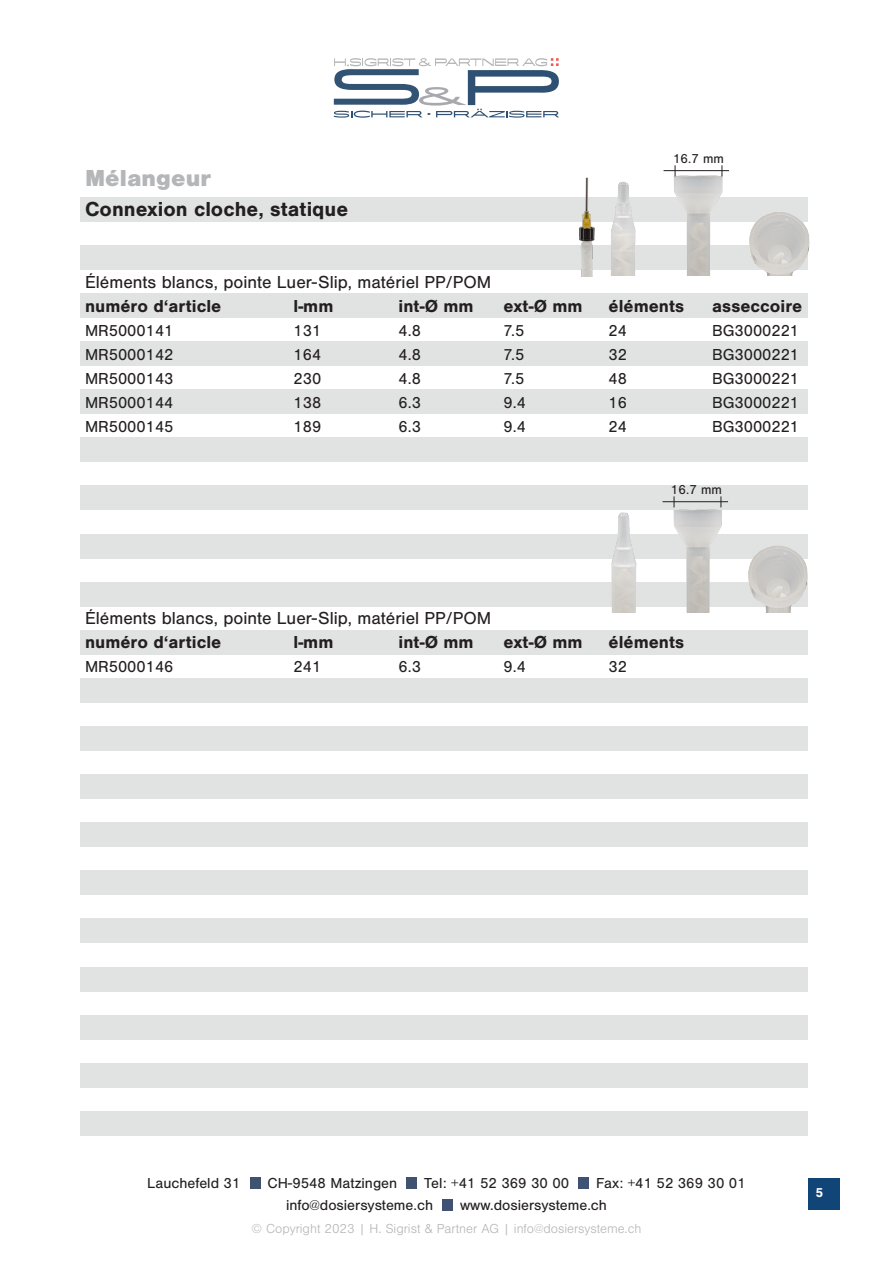
<style>
.page{position:relative;width:893px;height:1263px;background:#fff}
.page>*{position:absolute;margin:0;border:0;box-sizing:border-box;transform-origin:0 0}
.t1{font:900 24px "Nimbus San";color:#b5b6b8}
.t2{font:700 21px "Nimbus San";color:#231f20}
.t3{font:700 18px "Nimbus San";color:#231f20}
.t4{font:18px "Nimbus San";color:#231f20}
.t5{font:16.5px "Nimbus San";color:#231f20}
.t6{font:15px "Nimbus San";color:#231f20}
.t7{font:300 13.5px "Nimbus San";color:#b5b6b8}
.t8{font:13.5px "Nimbus San";color:#231f20}
.t9{font:700 13.5px "Nimbus San";color:#fff}
</style>
<div class="page">
<div style="left:808px;top:1178px;width:31px;height:31px;background:#124577"></div>
<div style="left:250px;top:1178px;width:10px;height:11px;background:#405171"></div>
<div style="left:406px;top:1178px;width:11px;height:11px;background:#405171"></div>
<div style="left:442px;top:1199px;width:11px;height:11px;background:#405171"></div>
<div style="left:578px;top:1178px;width:10px;height:11px;background:#405171"></div>
<svg style="left:334px;top:58px;width:225px;height:60px"></svg>
<div style="left:81px;top:293px;width:727px;height:24px;background:#e1e2e2"></div>
<div style="left:81px;top:197px;width:727px;height:24px;background:#e1e2e2"></div>
<div style="left:81px;top:341px;width:727px;height:25px;background:#e1e2e2"></div>
<div style="left:81px;top:245px;width:727px;height:24px;background:#e1e2e2"></div>
<div style="left:81px;top:390px;width:727px;height:24px;background:#e1e2e2"></div>
<div style="left:81px;top:438px;width:727px;height:24px;background:#e1e2e2"></div>
<div style="left:81px;top:486px;width:727px;height:24px;background:#e1e2e2"></div>
<div style="left:81px;top:534px;width:727px;height:24px;background:#e1e2e2"></div>
<div style="left:81px;top:582px;width:727px;height:24px;background:#e1e2e2"></div>
<div style="left:81px;top:630px;width:727px;height:24px;background:#e1e2e2"></div>
<div style="left:81px;top:678px;width:727px;height:24px;background:#e1e2e2"></div>
<div style="left:81px;top:726px;width:727px;height:24px;background:#e1e2e2"></div>
<div style="left:81px;top:774px;width:727px;height:25px;background:#e1e2e2"></div>
<div style="left:81px;top:823px;width:727px;height:24px;background:#e1e2e2"></div>
<div style="left:81px;top:871px;width:727px;height:24px;background:#e1e2e2"></div>
<div style="left:81px;top:919px;width:727px;height:24px;background:#e1e2e2"></div>
<div style="left:81px;top:967px;width:727px;height:24px;background:#e1e2e2"></div>
<div style="left:81px;top:1015px;width:727px;height:24px;background:#e1e2e2"></div>
<div style="left:81px;top:1063px;width:727px;height:24px;background:#e1e2e2"></div>
<div style="left:81px;top:1111px;width:727px;height:24px;background:#e1e2e2"></div>
<img style="left:581px;top:496px;width:227px;height:116px">
<img style="left:607px;top:165px;width:203px;height:111px">
<hr style="left:664px;top:170px;width:65px;height:1px;background:#231f20">
<hr style="left:663px;top:501px;width:65px;height:1px;background:#231f20">
<img style="left:577px;top:177px;width:30px;height:99px">
<p class="t1" style="left:85px;top:164px;width:128px">Mélangeur</p>
<p class="t2" style="left:85px;top:197px;width:265px">Connexion cloche, statique</p>
<p class="t8" style="left:673px;top:151px;width:52px">16.7 mm</p>
<p class="t4" style="left:85px;top:273px;width:408px">Éléments blancs, pointe Luer-Slip, matériel PP/POM</p>
<p class="t3" style="left:85px;top:296px;width:138px">numéro d‘article</p>
<p class="t3" style="left:294px;top:296px;width:41px">l-mm</p>
<p class="t3" style="left:399px;top:296px;width:77px">int-Ø mm</p>
<p class="t3" style="left:504px;top:296px;width:81px">ext-Ø mm</p>
<p class="t3" style="left:609px;top:296px;width:77px">éléments</p>
<p class="t3" style="left:712px;top:296px;width:92px">asseccoire</p>
<p class="t5" style="left:85px;top:322px;width:90px">MR5000141</p>
<p class="t5" style="left:294px;top:322px;width:29px">131</p>
<p class="t5" style="left:399px;top:322px;width:24px">4.8</p>
<p class="t5" style="left:504px;top:322px;width:22px">7.5</p>
<p class="t5" style="left:609px;top:322px;width:20px">24</p>
<p class="t5" style="left:712px;top:322px;width:89px">BG3000221</p>
<p class="t5" style="left:85px;top:346px;width:90px">MR5000142</p>
<p class="t5" style="left:294px;top:346px;width:29px">164</p>
<p class="t5" style="left:399px;top:346px;width:24px">4.8</p>
<p class="t5" style="left:504px;top:346px;width:22px">7.5</p>
<p class="t5" style="left:609px;top:346px;width:20px">32</p>
<p class="t5" style="left:712px;top:346px;width:89px">BG3000221</p>
<p class="t5" style="left:85px;top:370px;width:90px">MR5000143</p>
<p class="t5" style="left:294px;top:370px;width:29px">230</p>
<p class="t5" style="left:399px;top:370px;width:24px">4.8</p>
<p class="t5" style="left:504px;top:370px;width:22px">7.5</p>
<p class="t5" style="left:609px;top:370px;width:20px">48</p>
<p class="t5" style="left:712px;top:370px;width:89px">BG3000221</p>
<p class="t5" style="left:85px;top:394px;width:90px">MR5000144</p>
<p class="t5" style="left:294px;top:394px;width:29px">138</p>
<p class="t5" style="left:399px;top:394px;width:24px">6.3</p>
<p class="t5" style="left:504px;top:394px;width:24px">9.4</p>
<p class="t5" style="left:609px;top:394px;width:20px">16</p>
<p class="t5" style="left:712px;top:394px;width:89px">BG3000221</p>
<p class="t5" style="left:85px;top:418px;width:90px">MR5000145</p>
<p class="t5" style="left:294px;top:418px;width:29px">189</p>
<p class="t5" style="left:399px;top:418px;width:24px">6.3</p>
<p class="t5" style="left:504px;top:418px;width:24px">9.4</p>
<p class="t5" style="left:609px;top:418px;width:20px">24</p>
<p class="t5" style="left:712px;top:418px;width:89px">BG3000221</p>
<p class="t8" style="left:671px;top:482px;width:52px">16.7 mm</p>
<p class="t4" style="left:85px;top:609px;width:408px">Éléments blancs, pointe Luer-Slip, matériel PP/POM</p>
<p class="t3" style="left:85px;top:632px;width:138px">numéro d‘article</p>
<p class="t3" style="left:294px;top:632px;width:41px">l-mm</p>
<p class="t3" style="left:399px;top:632px;width:77px">int-Ø mm</p>
<p class="t3" style="left:504px;top:632px;width:81px">ext-Ø mm</p>
<p class="t3" style="left:609px;top:632px;width:77px">éléments</p>
<p class="t5" style="left:85px;top:658px;width:90px">MR5000146</p>
<p class="t5" style="left:294px;top:658px;width:29px">241</p>
<p class="t5" style="left:399px;top:658px;width:24px">6.3</p>
<p class="t5" style="left:504px;top:658px;width:24px">9.4</p>
<p class="t5" style="left:609px;top:658px;width:20px">32</p>
<p class="t6" style="left:147px;top:1175px;width:95px">Lauchefeld 31</p>
<p class="t6" style="left:267px;top:1175px;width:131px">CH-9548 Matzingen</p>
<p class="t6" style="left:424px;top:1175px;width:146px">Tel: +41 52 369 30 00</p>
<p class="t6" style="left:596px;top:1175px;width:151px">Fax: +41 52 369 30 01</p>
<p class="t6" style="left:286px;top:1196px;width:149px">info@dosiersysteme.ch</p>
<p class="t6" style="left:460px;top:1196px;width:148px">www.dosiersysteme.ch</p>
<p class="t7" style="left:252px;top:1221px;width:391px">© Copyright 2023 | H. Sigrist &amp; Partner AG | info@dosiersysteme.ch</p>
<p class="t9" style="left:815px;top:1185px;width:9px">5</p>
</div>
